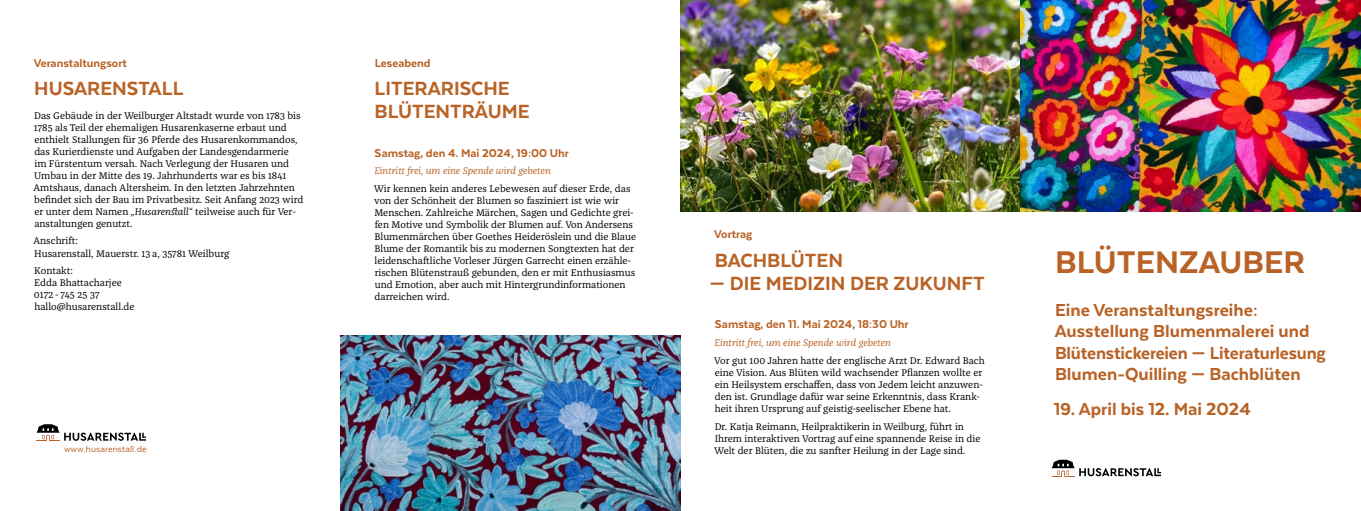
<style>
.page{position:relative;width:1361px;height:511px;background:#fff}
.page>*{position:absolute;margin:0;border:0;box-sizing:border-box;transform-origin:0 0}
.t1{font:800 36px "Texta";color:#b86226}
.t2{font:800 22px/23px "Texta";color:#b86226}
.t3{font:800 20px/21px "Texta";color:#b86226}
.t4{font:800 13px "Texta";color:#b86226}
.t5{font:10px/12px "Franziska Pro";color:#000}
.t6{font:italic 10px "Franziska Pro";color:#b86226}
.t7{font:10px "Texta";letter-spacing:.01em;color:#b86226}
.s1{font-style:italic}
</style>
<div class="page">
<img style="left:340px;top:335px;width:340px;height:175px">
<img style="left:680px;top:0;width:340px;height:211px">
<svg style="left:1052px;top:472px;width:110px;height:5px"></svg>
<svg style="left:1051px;top:459px;width:110px;height:17px"></svg>
<svg style="left:37px;top:424px;width:109px;height:17px"></svg>
<img style="left:1020px;top:0;width:341px;height:211px">
<h3 class="t4" style="left:34px;top:56px;width:95px">Veranstaltungsort</h3>
<h2 class="t2" style="left:34px;top:77px;width:151px">HUSARENSTALL</h2>
<p class="t5" style="left:33px;top:109px;width:271px">Das Gebäude in der Weilburger Altstadt wurde von 1783 bis 1785 als Teil der ehemaligen Husarenkaserne erbaut und enthielt Stallungen für 36 Pferde des Husarenkommandos, das Kurierdienste und Aufgaben der Landesgendarmerie<br>im Fürstentum versah. Nach Verlegung der Husaren und Umbau in der Mitte des 19. Jahrhunderts war es bis 1841<br>Amtshaus, danach Altersheim. In den letzten Jahrzehnten befindet sich der Bau im Privatbesitz. Seit Anfang 2023 wird er unter dem Namen <span class="s1">„Husarenstall“</span> teilweise auch für Ver&shy;anstaltungen genutzt.</p>
<p class="t5" style="left:33px;top:235px;width:197px">Anschrift:<br>Husarenstall, Mauerstr. 13 a, 35781 Weilburg</p>
<p class="t5" style="left:34px;top:264px;width:102px">Kontakt:<br>Edda Bhattacharjee<br>0172 - 745 25 37 hallo@husarenstall.de</p>
<p class="t7" style="left:64px;top:443px;width:84px">www.husarenstall.de</p>
<h3 class="t4" style="left:375px;top:56px;width:57px">Leseabend</h3>
<h2 class="t2" style="left:374px;top:77px;width:157px">LITERARISCHE<br>BLÜTENTRÄUME</h2>
<h3 class="t4" style="left:375px;top:146px;width:196px">Samstag, den 4. Mai 2024, 19:00 Uhr</h3>
<p class="t6" style="left:374px;top:164px;width:178px">Eintritt frei, um eine Spende wird gebeten</p>
<p class="t5" style="left:374px;top:182px;width:264px">Wir kennen kein anderes Lebewesen auf dieser Erde, das von der Schönheit der Blumen so fasziniert ist wie wir Menschen. Zahlreiche Märchen, Sagen und Gedichte grei&shy;fen Motive und Symbolik der Blumen auf. Von Andersens Blumenmärchen über Goethes Heideröslein und die Blaue Blume der Romantik bis zu modernen Songtexten hat der leidenschaftliche Vorleser Jürgen Garrecht einen erzähle&shy;rischen Blütenstrauß gebunden, den er mit Enthusiasmus und Emotion, aber auch mit Hintergrundinformationen darreichen wird.</p>
<h3 class="t4" style="left:714px;top:227px;width:40px">Vortrag</h3>
<h2 class="t2" style="left:715px;top:248px;width:130px">BACHBLÜTEN</h2>
<h2 class="t2" style="left:709px;top:271px;width:277px">— DIE MEDIZIN DER ZUKUNFT</h2>
<h3 class="t4" style="left:715px;top:317px;width:195px">Samstag, den 11. Mai 2024, 18:30 Uhr</h3>
<p class="t6" style="left:714px;top:336px;width:178px">Eintritt frei, um eine Spende wird gebeten</p>
<p class="t5" style="left:714px;top:354px;width:272px">Vor gut 100 Jahren hatte der englische Arzt Dr. Edward Bach eine Vision. Aus Blüten wild wachsender Pflanzen wollte er ein Heilsystem erschaffen, dass von Jedem leicht anzuwen&shy;den ist. Grundlage dafür war seine Erkenntnis, dass Krank&shy;heit ihren Ursprung auf geistig-seelischer Ebene hat.</p>
<p class="t5" style="left:714px;top:420px;width:268px">Dr. Katja Reimann, Heilpraktikerin in Weilburg, führt in<br>Ihrem interaktiven Vortrag auf eine spannende Reise in die<br>Welt der Blüten, die zu sanfter Heilung in der Lage sind.</p>
<h1 class="t1" style="left:1055px;top:243px;width:251px">BLÜTENZAUBER</h1>
<h3 class="t3" style="left:1055px;top:299px;width:273px">Eine Veranstaltungsreihe:<br>Ausstellung Blumenmalerei und<br>Blütenstickereien — Literaturlesung<br>Blumen-Quilling — Bachblüten</h3>
<h3 class="t3" style="left:1054px;top:398px;width:198px">19. April bis 12. Mai 2024</h3>
</div>
